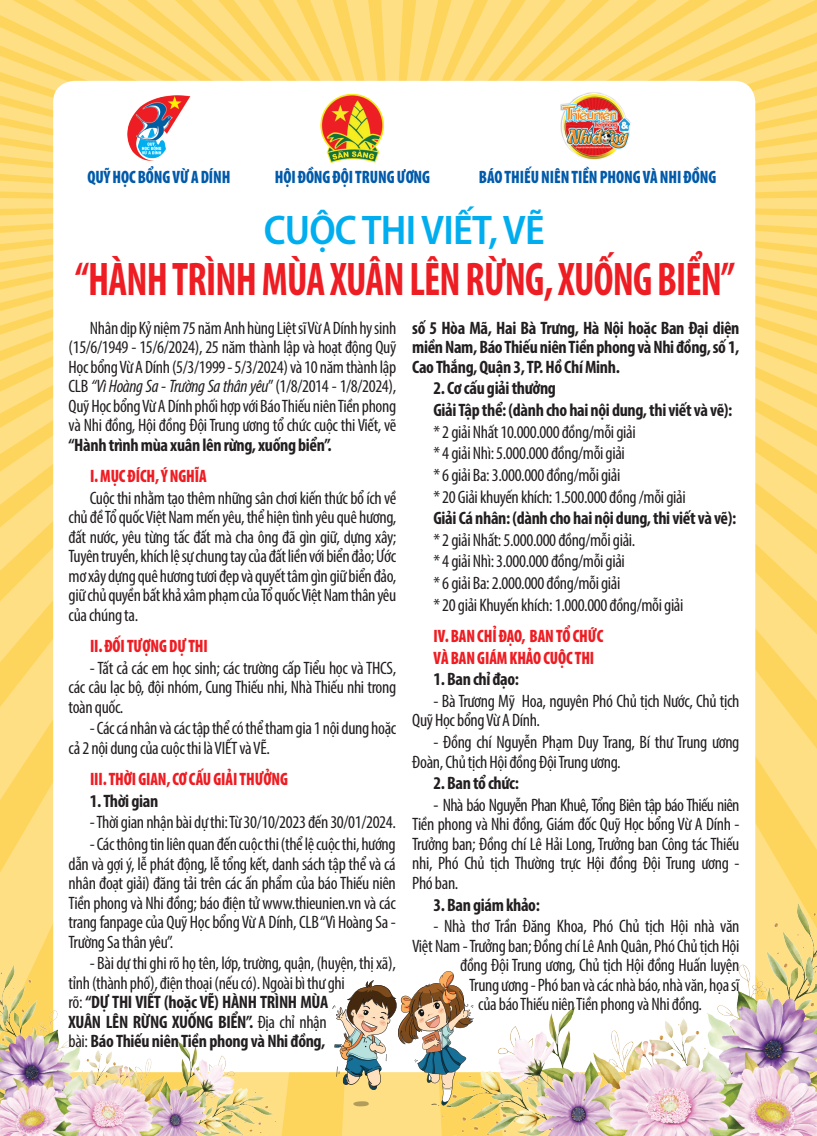
<style>
.page{position:relative;width:817px;height:1136px;background:#fff}
.page>*{position:absolute;margin:0;border:0;box-sizing:border-box;transform-origin:0 0}
.bo_bai{font:700 condensed 47.4px "Myriad Pro";letter-spacing:-.02em;color:#ee1d23;scale:.86 1}
.bo_bai-2{font:600 semi-condensed 41.55px "Myriad Pro";letter-spacing:-.02em;color:#00aeef}
.bo_bai-3{font:condensed 18px/19.5px "Myriad Pro";letter-spacing:-.02em;color:#231f20;text-align:justify}
.bo_bai-4{font:700 condensed 18px/19.5px "Myriad Pro";letter-spacing:-.02em;color:#231f20;text-align:justify}
.bo_bai-5{font:900 condensed 18px "Myriad Pro";letter-spacing:-.005em;color:#ee1d23;scale:.9 1}
.bo_bai-6{font:900 condensed 18px "Myriad Pro";letter-spacing:-.005em;color:#015aaa;scale:.9 1}
.s1{font-style:italic}
.s2{font-weight:700}
.s3{font-stretch:normal}
</style>
<div class="page">
<svg style="left:755px;top:700px;width:61px;height:149px;fill:#fedf84"></svg>
<svg style="left:755px;top:601px;width:61px;height:99px;fill:#fedf84"></svg>
<svg style="left:755px;top:529px;width:61px;height:72px;fill:#fedf84"></svg>
<svg style="left:755px;top:475px;width:61px;height:54px;fill:#fedf84"></svg>
<svg style="left:755px;top:431px;width:61px;height:44px;fill:#fedf84"></svg>
<svg style="left:755px;top:394px;width:61px;height:37px;fill:#fedf84"></svg>
<svg style="left:755px;top:363px;width:61px;height:31px;fill:#fedf84"></svg>
<svg style="left:755px;top:336px;width:61px;height:27px;fill:#fedf84"></svg>
<svg style="left:755px;top:311px;width:61px;height:25px;fill:#fedf84"></svg>
<svg style="left:755px;top:288px;width:61px;height:23px"></svg>
<svg style="left:0;top:0;width:816px;height:288px"></svg>
<svg style="left:0;top:203px;width:19px;height:762px;fill:#fedf84"></svg>
<svg style="left:19px;top:203px;width:34px;height:762px;fill:#fedf84"></svg>
<svg style="left:275px;top:1072px;width:117px;height:63px;fill:#fed55c"></svg>
<div style="left:53px;top:81px;width:702px;height:990px;background:#fff;border-radius:21px"></div>
<img style="left:442px;top:903px;width:374px;height:232px">
<img style="left:0;top:965px;width:275px;height:170px">
<img style="left:332px;top:971px;width:141px;height:135px">
<img style="left:127px;top:95px;width:64px;height:66px">
<img style="left:320px;top:94px;width:64px;height:69px">
<div style="left:560px;top:93px;width:71px;height:67px;background:#231f20;opacity:.3"></div>
<img style="left:561px;top:94px;width:69px;height:65px">
<p class="bo_bai-6" style="left:88px;top:165px;width:160px">QUỸ HỌC BỔNG VỪ A DÍNH</p>
<p class="bo_bai-6" style="left:275px;top:165px;width:174px">HỘI ĐỒNG ĐỘI TRUNG ƯƠNG</p>
<p class="bo_bai-6" style="left:479px;top:165px;width:265px">BÁO THIẾU NIÊN TIỀN PHONG VÀ NHI ĐỒNG</p>
<p class="bo_bai-2" style="left:264px;top:204px;width:282px">CUỘC THI VIẾT, VẼ</p>
<p class="bo_bai" style="left:75px;top:250px;width:768px">“HÀNH TRÌNH MÙA XUÂN LÊN RỪNG, XUỐNG BIỂN”</p>
<p class="bo_bai-3" style="left:69px;top:318px;width:329px;text-indent:21px">Nhân dịp Kỷ niệm 75 năm Anh hùng Liệt sĩ Vừ A Dính hy sinh (15/6/1949 - 15/6/2024), 25 năm thành lập và hoạt động Quỹ Học bổng Vừ A Dính (5/3/1999 - 5/3/2024) và 10 năm thành lập CLB <span class="s1">“Vì Hoàng Sa - Trường Sa thân yêu</span>” (1/8/2014 - 1/8/2024), Quỹ Học bổng Vừ A Dính phối hợp với Báo Thiếu niên Tiền phong và Nhi đồng, Hội đồng Đội Trung ương tổ chức cuộc thi Viết, vẽ <span class="s2">“Hành trình mùa xuân lên rừng, xuống biển”.</span></p>
<p class="bo_bai-5" style="left:90px;top:464px;width:131px">I. MỤC ĐÍCH, Ý NGHĨA</p>
<p class="bo_bai-3" style="left:69px;top:487px;width:329px;text-indent:21px">Cuộc thi nhằm tạo thêm những sân chơi kiến thức bổ ích về chủ đề Tổ quốc Việt Nam mến yêu, thể hiện tình yêu quê hương, đất nước, yêu từng tấc đất mà cha ông đã gìn giữ, dựng xây; Tuyên truyền, khích lệ sự chung tay của đất liền với biển đảo; Ước mơ xây dựng quê hương tươi đẹp và quyết tâm gìn giữ biển đảo, giữ chủ quyền bất khả xâm phạm của Tổ quốc Việt Nam thân yêu của chúng ta.</p>
<p class="bo_bai-5" style="left:90px;top:634px;width:132px">II. ĐỐI TƯỢNG DỰ THI</p>
<p class="bo_bai-3" style="left:69px;top:657px;width:329px;text-indent:21px">- Tất cả các em học sinh; các trường cấp Tiểu học và THCS, các câu lạc bộ, đội nhóm, Cung Thiếu nhi, Nhà Thiếu nhi trong toàn quốc.</p>
<p class="bo_bai-3" style="left:69px;top:718px;width:329px;text-indent:21px">- Các cá nhân và các tập thể có thể tham gia 1 nội dung hoặc cả 2 nội dung của cuộc thi là VIẾT và VẼ.</p>
<p class="bo_bai-5" style="left:90px;top:767px;width:221px">III. THỜI GIAN, CƠ CẤU GIẢI THƯỞNG</p>
<p class="bo_bai-4" style="left:90px;top:790px;width:70px">1. Thời gian</p>
<p class="bo_bai-3" style="left:90px;top:812px;width:307px">- Thời gian nhận bài dự thi: Từ 30/10/2023 đến 30/01/2024.</p>
<p class="bo_bai-3" style="left:69px;top:834px;width:329px;text-indent:21px">- Các thông tin liên quan đến cuộc thi (thể lệ cuộc thi, hướng dẫn và gợi ý, lễ phát động, lễ tổng kết, danh sách tập thể và cá nhân đoạt giải) đăng tải trên các ấn phẩm của báo Thiếu niên Tiền phong và Nhi đồng; báo điện tử www.thieunien.vn và các trang fanpage của Quỹ Học bổng Vừ A Dính, CLB “Vì Hoàng Sa - Trường Sa thân yêu”.</p>
<p class="bo_bai-3" style="left:69px;top:953px;width:328px;text-align:left;text-indent:21px">- Bài dự thi ghi rõ họ tên, lớp, trường, quận, (huyện, thị xã), tỉnh (thành phố), điện thoại (nếu có). Ngoài bì thư ghi<br>rõ: <span class="s2">“DỰ THI VIẾT (hoặc VẼ) HÀNH TRÌNH MÙA<br>XUÂN LÊN RỪNG XUỐNG BIỂN”.</span> Địa chỉ nhận<br>bài: <span class="s2">Báo Thiếu niên Tiền phong và Nhi đồng,</span></p>
<p class="bo_bai-4" style="left:412px;top:317px;width:329px">số 5 Hòa Mã, Hai Bà Trưng, Hà Nội hoặc Ban Đại diện miền Nam, Báo Thiếu niên Tiền phong và Nhi đồng, số 1, Cao Thắng, Quận 3, TP. Hồ Chí Minh.</p>
<p class="bo_bai-4" style="left:433px;top:378px;width:124px">2. Cơ cấu giải thưởng</p>
<p class="bo_bai-4" style="left:433px;top:400px;width:300px">Giải Tập thể: (dành cho hai nội dung, thi viết và vẽ):</p>
<p class="bo_bai-3" style="left:433px;top:421px;width:204px">* 2 giải Nhất 10.000.000 đồng/mỗi giải</p>
<p class="bo_bai-3" style="left:433px;top:443px;width:193px">* 4 giải Nhì: 5.000.000 đồng/mỗi giải</p>
<p class="bo_bai-3" style="left:433px;top:465px;width:188px">* 6 giải Ba: 3.000.000 đồng/mỗi giải</p>
<p class="bo_bai-3" style="left:433px;top:486px;width:253px">* 20 Giải khuyến khích: 1.500.000 đồng /mỗi giải</p>
<p class="bo_bai-4" style="left:433px;top:508px;width:304px">Giải Cá nhân: (dành cho hai nội dung, thi viết và vẽ):</p>
<p class="bo_bai-3" style="left:433px;top:530px;width:203px">* 2 giải Nhất: 5.000.000 đồng/mỗi giải.</p>
<p class="bo_bai-3" style="left:433px;top:551px;width:193px">* 4 giải Nhì: 3.000.000 đồng/mỗi giải</p>
<p class="bo_bai-3" style="left:433px;top:573px;width:188px">* 6 giải Ba: 2.000.000 đồng/mỗi giải</p>
<p class="bo_bai-3" style="left:433px;top:594px;width:251px">* 20 giải Khuyến khích: 1.000.000 đồng/mỗi giải</p>
<p class="bo_bai-5" style="left:433px;top:624px;width:190px">IV. BAN CHỈ ĐẠO, BAN TỔ CHỨC</p>
<p class="bo_bai-5" style="left:433px;top:646px;width:180px">VÀ BAN GIÁM KHẢO CUỘC THI</p>
<p class="bo_bai-4" style="left:433px;top:669px;width:87px">1. Ban chỉ đạo:</p>
<p class="bo_bai-3" style="left:412px;top:691px;width:329px;text-indent:21px">- Bà Trương Mỹ Hoa, nguyên Phó Chủ tịch Nước, Chủ tịch<br>Quỹ Học bổng Vừ A Dính.</p>
<p class="bo_bai-3" style="left:412px;top:732px;width:329px;text-indent:21px">- Đồng chí Nguyễn Phạm Duy Trang, Bí thư Trung ương<br>Đoàn, Chủ tịch Hội đồng Đội Trung ương.</p>
<p class="bo_bai-4" style="left:433px;top:773px;width:87px">2. Ban tổ chức:</p>
<p class="bo_bai-3" style="left:412px;top:794px;width:329px;text-indent:21px"><span class="s3">-</span> Nhà báo Nguyễn Phan Khuê, Tổng Biên tập báo Thiếu niên Tiền phong và Nhi đồng, Giám đốc Quỹ Học bổng Vừ A Dính - Trưởng ban; Đồng chí Lê Hải Long, Trưởng ban Công tác Thiếu nhi, Phó Chủ tịch Thường trực Hội đồng Đội Trung ương - Phó ban.</p>
<p class="bo_bai-4" style="left:433px;top:894px;width:108px">3. Ban giám khảo:</p>
<p class="bo_bai-3" style="left:433px;top:916px;width:307px">- Nhà thơ Trần Đăng Khoa, Phó Chủ tịch Hội nhà văn</p>
<p class="bo_bai-3" style="left:412px;top:935px;width:329px">Việt Nam - Trưởng ban; Đồng chí Lê Anh Quân, Phó Chủ tịch Hội</p>
<p class="bo_bai-3" style="left:460px;top:955px;width:280px">đồng Đội Trung ương, Chủ tịch Hội đồng Huấn luyện</p>
<p class="bo_bai-3" style="left:469px;top:974px;width:271px">Trung ương - Phó ban và các nhà báo, nhà văn, họa sĩ</p>
<p class="bo_bai-3" style="left:478px;top:994px;width:225px">của báo Thiếu niên Tiền phong và Nhi đồng.</p>
</div>
